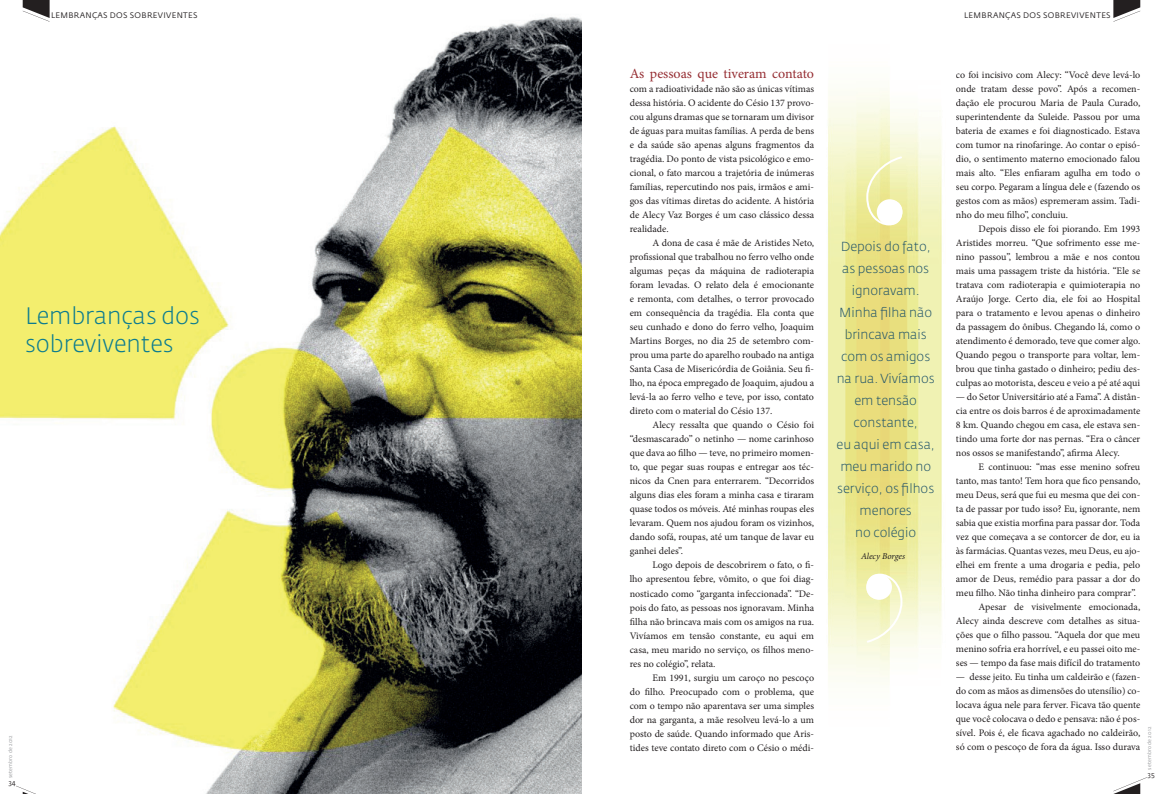
<style>
.page{position:relative;width:1163px;height:794px;background:#fff}
.page>*{position:absolute;margin:0;border:0;box-sizing:border-box;transform-origin:0 0}
.t1{font:300 23.6px/28.3px "Fedra Sans Std";color:#0b7b8f}
.t2{font:14px "Minion Pro";letter-spacing:-.005em;color:#962e33}
.t3{font:300 13px/22px "Fedra Sans Std";color:#22556a;text-align:center}
.t4{font:10px/14px "Minion Pro";color:#231f20;text-align:justify}
.t5{font:italic 9px "Minion Pro";letter-spacing:-.005em;color:#231f20}
.t6{font:8px "Fedra Sans Std";letter-spacing:.04em;color:#231f20}
.t7{font:7px "Fedra Sans Std";color:#231f20}
.t8{font:5px "Fedra Sans Std";letter-spacing:.03em;color:#939598}
</style>
<div class="page">
<svg style="left:1113px;top:0;width:27px;height:22px"></svg>
<img style="left:827px;top:87px;width:115px;height:598px">
<svg style="left:866px;top:156px;width:36px;height:69px;background:#f0efaf"></svg>
<div style="left:876px;top:199px;width:26px;height:26px;background:#fff;border-radius:50%"></div>
<svg style="left:866px;top:573px;width:36px;height:70px;background:#f4f5cb"></svg>
<div style="left:866px;top:574px;width:25px;height:26px;background:#fff;border-radius:50%"></div>
<svg style="left:1113px;top:777px;width:33px;height:17px"></svg>
<img style="left:0;top:10px;width:581px;height:784px">
<svg style="left:16px;top:785px;width:34px;height:9px"></svg>
<svg style="left:23px;top:0;width:27px;height:22px"></svg>
<p class="t6" style="left:51px;top:10px;width:148px">LEMBRANÇAS DOS SOBREVIVENTES</p>
<h1 class="t1" style="left:25px;top:301px;width:176px">Lembranças dos sobreviventes</h1>
<p class="t8" style="left:7px;top:778px;width:44px;rotate:-90deg">SETEMBRO DE 2012</p>
<p class="t7" style="left:8px;top:778px;width:9px">34</p>
<h2 class="t2" style="left:629px;top:64px;width:186px">As pessoas que tiveram contato</h2>
<p class="t4" style="left:629px;top:82px;width:186px">com a radioatividade não são as únicas vítimas dessa história. O acidente do Césio 137 provo&shy;cou alguns dramas que se tornaram um divisor de águas para muitas famílias. A perda de bens e da saúde são apenas alguns fragmentos da tragédia. Do ponto de vista psicológico e emo&shy;cional, o fato marcou a trajetória de inúmeras famílias, repercutindo nos pais, irmãos e ami&shy;gos das vítimas diretas do acidente. A história de Alecy Vaz Borges é um caso clássico dessa realidade.</p>
<p class="t4" style="left:629px;top:236px;width:186px;text-indent:23px">A dona de casa é mãe de Aristides Neto, profissional que trabalhou no ferro velho onde algumas peças da máquina de radioterapia foram levadas. O relato dela é emocionante e remonta, com detalhes, o terror provocado em consequência da tragédia. Ela conta que seu cunhado e dono do ferro velho, Joaquim Martins Borges, no dia 25 de setembro com&shy;prou uma parte do aparelho roubado na antiga Santa Casa de Misericórdia de Goiânia. Seu fi&shy;lho, na época empregado de Joaquim, ajudou a levá-la ao ferro velho e teve, por isso, contato direto com o material do Césio 137.</p>
<p class="t4" style="left:629px;top:418px;width:186px;text-indent:23px">Alecy ressalta que quando o Césio foi “desmascarado” o netinho — nome carinhoso que dava ao filho — teve, no primeiro momen&shy;to, que pegar suas roupas e entregar aos téc&shy;nicos da Cnen para enterrarem. “Decorridos alguns dias eles foram a minha casa e tiraram quase todos os móveis. Até minhas roupas eles levaram. Quem nos ajudou foram os vizinhos, dando sofá, roupas, até um tanque de lavar eu ganhei deles”.</p>
<p class="t4" style="left:629px;top:558px;width:186px;text-indent:23px">Logo depois de descobrirem o fato, o fi&shy;lho apresentou febre, vômito, o que foi diag&shy;nosticado como “garganta infeccionada”. “De&shy;pois do fato, as pessoas nos ignoravam. Minha filha não brincava mais com os amigos na rua.<br>Vivíamos em tensão constante, eu aqui em casa, meu marido no serviço, os filhos meno&shy;res no colégio”, relata.</p>
<p class="t4" style="left:629px;top:670px;width:186px;text-indent:23px">Em 1991, surgiu um caroço no pescoço do filho. Preocupado com o problema, que com o tempo não aparentava ser uma simples dor na garganta, a mãe resolveu levá-lo a um posto de saúde. Quando informado que Aris&shy;tides teve contato direto com o Césio o médi-</p>
<h3 class="t3" style="left:836px;top:236px;width:100px">Depois do fato, as pessoas nos ignoravam.<br>Minha filha não brincava mais com os amigos na rua. Vivíamos em tensão constante,<br>eu aqui em casa, meu marido no serviço, os filhos menores<br>no colégio</h3>
<p class="t5" style="left:860px;top:549px;width:46px">Alecy Borges</p>
<p class="t6" style="left:964px;top:10px;width:148px">LEMBRANÇAS DOS SOBREVIVENTES</p>
<p class="t4" style="left:955px;top:68px;width:186px">co foi incisivo com Alecy: “Você deve levá-lo onde tratam desse povo”. Após a recomen&shy;dação ele procurou Maria de Paula Curado, superintendente da Suleide. Passou por uma bateria de exames e foi diagnosticado. Estava com tumor na rinofaringe. Ao contar o episó&shy;dio, o sentimento materno emocionado falou mais alto. “Eles enfiaram agulha em todo o seu corpo. Pegaram a língua dele e (fazendo os gestos com as mãos) espremeram assim. Tadi&shy;nho do meu filho”, concluiu.</p>
<p class="t4" style="left:955px;top:222px;width:186px;text-indent:23px">Depois disso ele foi piorando. Em 1993<br>Aristides morreu. “Que sofrimento esse me&shy;nino passou”, lembrou a mãe e nos contou mais uma passagem triste da história. “Ele se tratava com radioterapia e quimioterapia no Araújo Jorge. Certo dia, ele foi ao Hospital para o tratamento e levou apenas o dinheiro da passagem do ônibus. Chegando lá, como o atendimento é demorado, teve que comer algo.<br>Quando pegou o transporte para voltar, lem&shy;brou que tinha gastado o dinheiro; pediu des&shy;culpas ao motorista, desceu e veio a pé até aqui</p>
<p class="t4" style="left:955px;top:390px;width:186px">— do Setor Universitário até a Fama”. A distân&shy;cia entre os dois barros é de aproximadamente 8 km. Quando chegou em casa, ele estava sen&shy;tindo uma forte dor nas pernas. “Era o câncer nos ossos se manifestando”, afirma Alecy.</p>
<p class="t4" style="left:978px;top:460px;width:163px">E continuou: “mas esse menino sofreu</p>
<p class="t4" style="left:955px;top:474px;width:186px">tanto, mas tanto! Tem hora que fico pensando,</p>
<p class="t4" style="left:955px;top:488px;width:186px">meu Deus, será que fui eu mesma que dei con-</p>
<p class="t4" style="left:955px;top:502px;width:186px">ta de passar por tudo isso? Eu, ignorante, nem</p>
<p class="t4" style="left:955px;top:516px;width:186px">sabia que existia morfina para passar dor. Toda</p>
<p class="t4" style="left:955px;top:530px;width:186px">vez que começava a se contorcer de dor, eu ia</p>
<p class="t4" style="left:955px;top:544px;width:186px">às farmácias. Quantas vezes, meu Deus, eu ajo-</p>
<p class="t4" style="left:955px;top:558px;width:186px">elhei em frente a uma drogaria e pedia, pelo</p>
<p class="t4" style="left:955px;top:572px;width:186px">amor de Deus, remédio para passar a dor do</p>
<p class="t4" style="left:955px;top:586px;width:182px">meu filho. Não tinha dinheiro para comprar”.</p>
<p class="t4" style="left:978px;top:600px;width:163px">Apesar de visivelmente emocionada,</p>
<p class="t4" style="left:955px;top:614px;width:186px">Alecy ainda descreve com detalhes as situa-</p>
<p class="t4" style="left:955px;top:628px;width:186px">ções que o filho passou. “Aquela dor que meu</p>
<p class="t4" style="left:955px;top:642px;width:186px">menino sofria era horrível, e eu passei oito me-</p>
<p class="t4" style="left:955px;top:656px;width:186px">ses — tempo da fase mais difícil do tratamento</p>
<p class="t4" style="left:955px;top:670px;width:186px">— desse jeito. Eu tinha um caldeirão e (fazen&shy;do com as mãos as dimensões do utensílio) co&shy;locava água nele para ferver. Ficava tão quente que você colocava o dedo e pensava: não é pos&shy;sível. Pois é, ele ficava agachado no caldeirão, só com o pescoço de fora da água. Isso durava</p>
<p class="t8" style="left:1146px;top:769px;width:44px;rotate:-90deg">SETEMBRO DE 2012</p>
<p class="t7" style="left:1147px;top:770px;width:9px">35</p>
</div>
